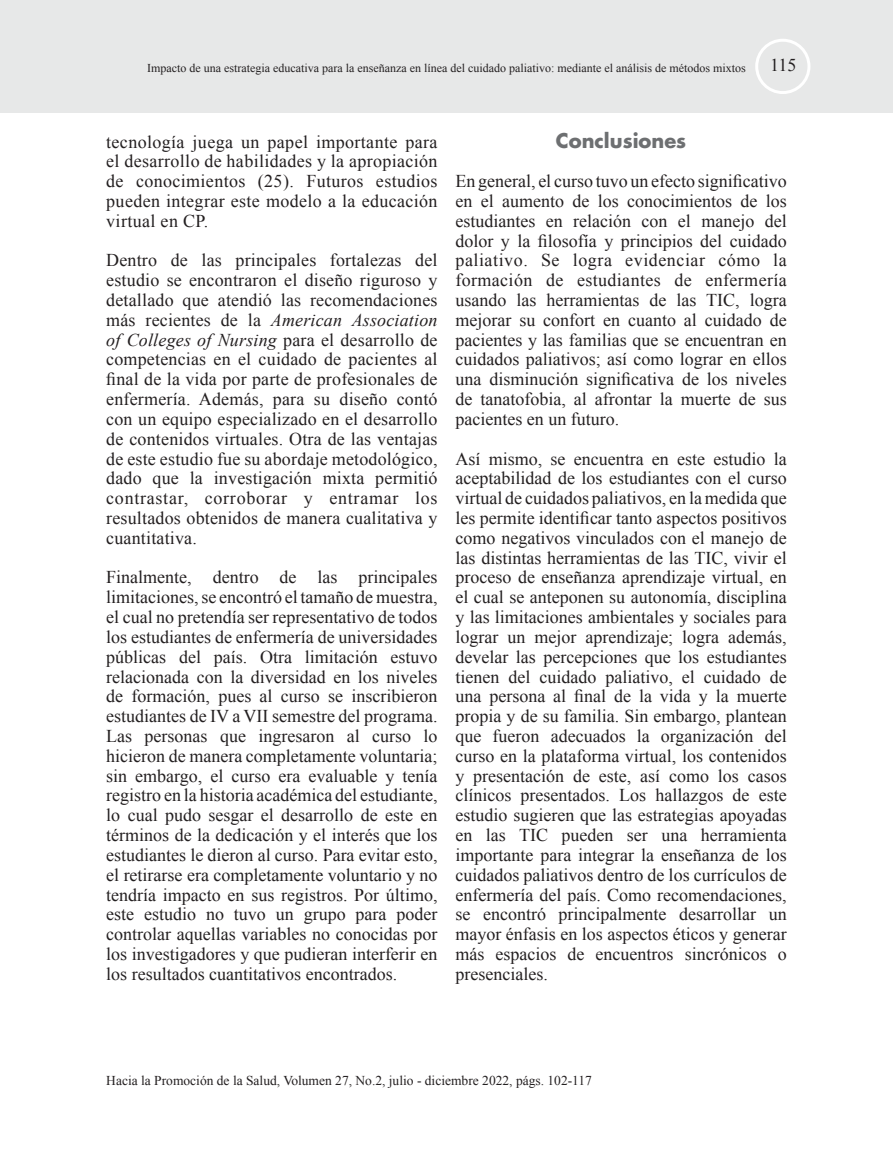
<style>
.page{position:relative;width:893px;height:1149px;background:#fff}
.page>*{position:absolute;margin:0;border:0;box-sizing:border-box;transform-origin:0 0}
.t1{font:700 19.5px "Futura LT";color:#6d6f71}
.t2{font:18px/19.8px "Times New Roman";color:#231f20;text-align:justify}
.t3{font:13.5px "Times New Roman";color:#231f20}
.t4{font:12px "Times New Roman";color:#231f20}
.s1{font-style:italic}
</style>
<div class="page">
<div style="left:0;top:0;width:893px;height:113px;background:#e7e8e8"></div>
<div style="left:755px;top:39px;width:55px;height:55px;border:3px solid #fff;border-radius:50%"></div>
<p class="t4" style="left:147px;top:60px;width:600px">Impacto de una estrategia educativa para la enseñanza en línea del cuidado paliativo: mediante el análisis de métodos mixtos</p>
<p class="t2" style="left:770px;top:55px;width:28px">115</p>
<p class="t2" style="left:106px;top:131px;width:333px">tecnología juega un papel importante para el desarrollo de habilidades y la apropiación de conocimientos (25). Futuros estudios pueden integrar este modelo a la educación virtual en CP.</p>
<p class="t2" style="left:106px;top:250px;width:333px">Dentro de las principales fortalezas del estudio se encontraron el diseño riguroso y detallado que atendió las recomendaciones más recientes de la <span class="s1">American Association of Colleges of Nursing</span> para el desarrollo de competencias en el cuidado de pacientes al final de la vida por parte de profesionales de enfermería. Además, para su diseño contó con un equipo especializado en el desarrollo de contenidos virtuales. Otra de las ventajas de este estudio fue su abordaje metodológico, dado que la investigación mixta permitió contrastar, corroborar y entramar los resultados obtenidos de manera cualitativa y cuantitativa.</p>
<p class="t2" style="left:106px;top:567px;width:333px">Finalmente, dentro de las principales limitaciones, se encontró el tamaño de muestra, el cual no pretendía ser representativo de todos los estudiantes de enfermería de universidades públicas del país. Otra limitación estuvo relacionada con la diversidad en los niveles de formación, pues al curso se inscribieron estudiantes de IV a VII semestre del programa.<br>Las personas que ingresaron al curso lo hicieron de manera completamente voluntaria; sin embargo, el curso era evaluable y tenía registro en la historia académica del estudiante, lo cual pudo sesgar el desarrollo de este en términos de la dedicación y el interés que los estudiantes le dieron al curso. Para evitar esto, el retirarse era completamente voluntario y no tendría impacto en sus registros. Por último, este estudio no tuvo un grupo para poder controlar aquellas variables no conocidas por los investigadores y que pudieran interferir en los resultados cuantitativos encontrados.</p>
<p class="t1" style="left:556px;top:127px;width:132px">Conclusiones</p>
<p class="t2" style="left:455px;top:171px;width:333px">En general, el curso tuvo un efecto significativo en el aumento de los conocimientos de los estudiantes en relación con el manejo del dolor y la filosofía y principios del cuidado paliativo. Se logra evidenciar cómo la formación de estudiantes de enfermería usando las herramientas de las TIC, logra mejorar su confort en cuanto al cuidado de pacientes y las familias que se encuentran en cuidados paliativos; así como lograr en ellos una disminución significativa de los niveles de tanatofobia, al afrontar la muerte de sus pacientes en un futuro.</p>
<p class="t2" style="left:455px;top:448px;width:333px">Así mismo, se encuentra en este estudio la aceptabilidad de los estudiantes con el curso virtual de cuidados paliativos, en la medida que les permite identificar tanto aspectos positivos como negativos vinculados con el manejo de las distintas herramientas de las TIC, vivir el proceso de enseñanza aprendizaje virtual, en el cual se anteponen su autonomía, disciplina y las limitaciones ambientales y sociales para lograr un mejor aprendizaje; logra además, develar las percepciones que los estudiantes tienen del cuidado paliativo, el cuidado de una persona al final de la vida y la muerte propia y de su familia. Sin embargo, plantean que fueron adecuados la organización del curso en la plataforma virtual, los contenidos y presentación de este, así como los casos clínicos presentados. Los hallazgos de este estudio sugieren que las estrategias apoyadas en las TIC pueden ser una herramienta importante para integrar la enseñanza de los cuidados paliativos dentro de los currículos de enfermería del país. Como recomendaciones, se encontró principalmente desarrollar un mayor énfasis en los aspectos éticos y generar más espacios de encuentros sincrónicos o presenciales.</p>
<p class="t3" style="left:106px;top:1071px;width:487px">Hacia la Promoción de la Salud, Volumen 27, No.2, julio - diciembre 2022, págs. 102-117</p>
</div>
